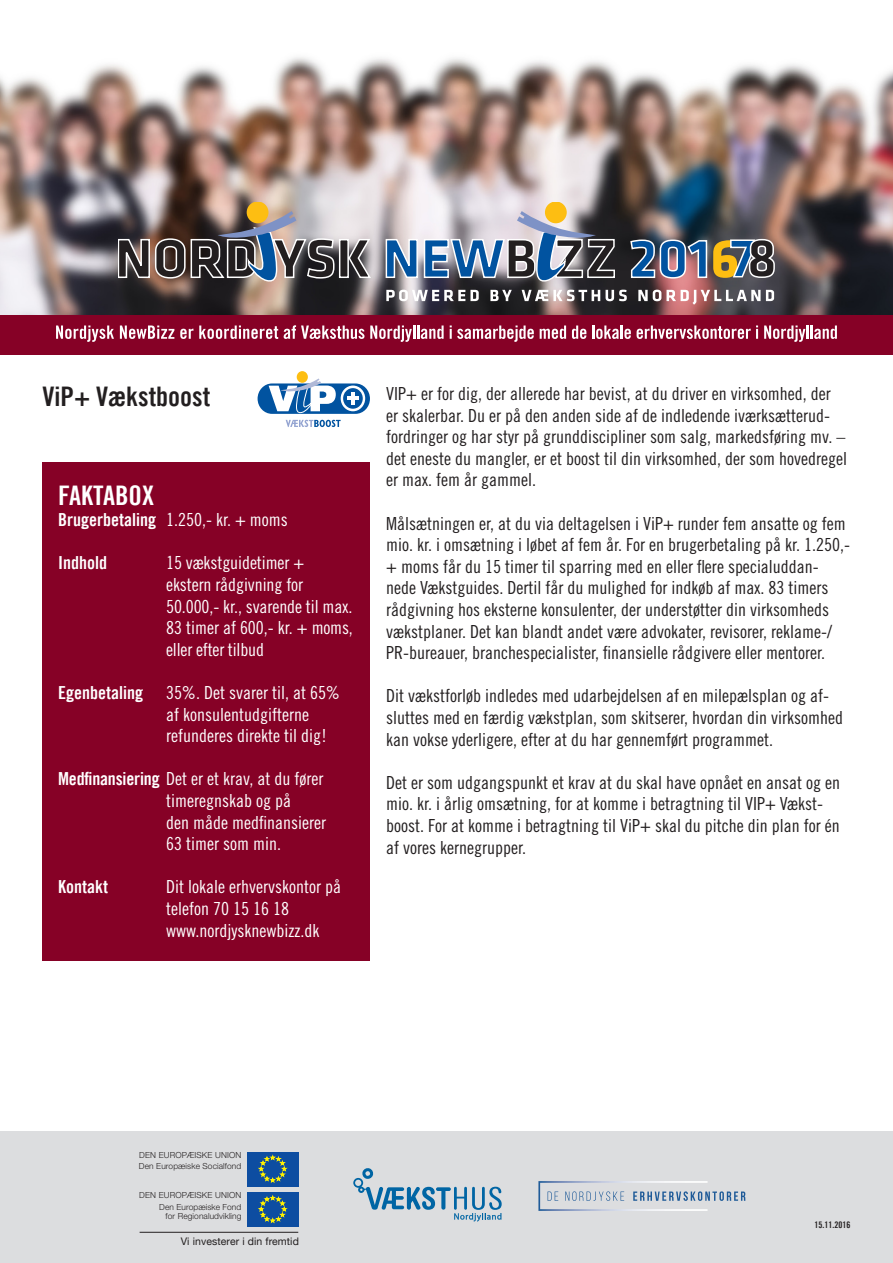
<style>
.page{position:relative;width:893px;height:1263px;background:#fff}
.page>*{position:absolute;margin:0;border:0;box-sizing:border-box;transform-origin:0 0}
.t1{font:27px "Trade Gothic LT Bold Cond Twenty";color:#231f20}
.t2{font:27px "Trade Gothic LT Bold Cond Twenty";color:#fff}
.t3{font:18px/21.6px "Trade Gothic LT Std Cn 18";color:#231f20}
.t4{font:18px/21.6px "Trade Gothic LT Std Cn 18";color:#fff}
.t5{font:18px "Trade Gothic LT Bold Cond Twenty";color:#fff}
.t6{font:10.5px "Helvetica Neue";letter-spacing:.01em;color:#231f20}
.t7{font:9px "Trade Gothic LT Bold Cond Twenty";color:#231f20}
.t8{font:300 8.4px/11.7px "Helvetica Neue";letter-spacing:.01em;color:#231f20;text-align:right}
.s1{font-family:"Trade Gothic LT Bold Cond Twenty"}
</style>
<div class="page">
<div style="left:0;top:1131px;width:893px;height:132px;background:#dcdddf"></div>
<svg style="left:353px;top:1168px;width:149px;height:53px"></svg>
<svg style="left:708px;top:1191px;width:37px;height:10px"></svg>
<img style="left:538px;top:1181px;width:170px;height:30px">
<div style="left:247px;top:1192px;width:51px;height:35px;background:#0d4da1"></div>
<svg style="left:259px;top:1196px;width:28px;height:27px"></svg>
<hr style="left:140px;top:1232px;width:158px;height:1px;background:#231f20">
<div style="left:247px;top:1152px;width:51px;height:34px;background:#0d4da1"></div>
<svg style="left:259px;top:1155px;width:28px;height:27px"></svg>
<img style="left:0;top:57px;width:893px;height:258px">
<svg style="left:118px;top:202px;width:254px;height:83px;background:#787170"></svg>
<img style="left:385px;top:202px;width:390px;height:103px">
<div style="left:43px;top:463px;width:327px;height:498px;background:#860126"></div>
<div style="left:0;top:315px;width:893px;height:39px;background:#860126"></div>
<svg style="left:56px;top:325px;width:58px;height:17px"></svg>
<svg style="left:120px;top:325px;width:54px;height:14px"></svg>
<svg style="left:180px;top:329px;width:13px;height:10px"></svg>
<svg style="left:199px;top:325px;width:79px;height:14px"></svg>
<svg style="left:284px;top:325px;width:80px;height:14px"></svg>
<svg style="left:370px;top:325px;width:74px;height:17px"></svg>
<svg style="left:450px;top:325px;width:84px;height:17px"></svg>
<svg style="left:540px;top:325px;width:26px;height:14px"></svg>
<svg style="left:572px;top:325px;width:14px;height:14px"></svg>
<svg style="left:592px;top:325px;width:39px;height:14px"></svg>
<svg style="left:637px;top:325px;width:121px;height:14px"></svg>
<svg style="left:764px;top:325px;width:41px;height:17px"></svg>
<hr style="left:806px;top:325px;width:3px;height:14px;background:#fff">
<hr style="left:810px;top:325px;width:3px;height:14px;background:#fff">
<svg style="left:814px;top:325px;width:23px;height:14px"></svg>
<svg style="left:258px;top:383px;width:112px;height:31px"></svg>
<div style="left:297px;top:371px;width:11px;height:12px;background:#fdbe12;border-radius:50%"></div>
<svg style="left:269px;top:378px;width:72px;height:49px"></svg>
<svg style="left:341px;top:386px;width:24px;height:25px"></svg>
<div style="left:343px;top:388px;width:20px;height:21px;background:#0153a0;border-radius:50%"></div>
<svg style="left:347px;top:392px;width:12px;height:13px"></svg>
<p class="t1" style="left:43px;top:380px;width:169px">ViP+ Vækstboost</p>
<p class="t3" style="left:386px;top:383px;width:462px">VIP+ er for dig, der allerede har bevist, at du driver en virksomhed, der er skalerbar. Du er på den anden side af de indledende iværksætterud&shy;fordringer og har styr på grunddiscipliner som salg, markedsføring mv. – det eneste du mangler, er et boost til din virksomhed, der som hovedregel er max. fem år gammel.</p>
<p class="t3" style="left:386px;top:512px;width:465px">Målsætningen er, at du via deltagelsen i ViP+ runder fem ansatte og fem mio. kr. i omsætning i løbet af fem år. For en brugerbetaling på kr. 1.250,- + moms får du 15 timer til sparring med en eller flere specialuddan&shy;nede Vækstguides. Dertil får du mulighed for indkøb af max. 83 timers rådgivning hos eksterne konsulenter, der understøtter din virksomheds vækstplaner. Det kan blandt andet være advokater, revisorer, reklame-/ PR-bureauer, branchespecialister, finansielle rådgivere eller mentorer.</p>
<p class="t3" style="left:386px;top:685px;width:458px">Dit vækstforløb indledes med udarbejdelsen af en milepælsplan og af&shy;sluttes med en færdig vækstplan, som skitserer, hvordan din virksomhed kan vokse yderligere, efter at du har gennemført programmet.</p>
<p class="t3" style="left:386px;top:771px;width:455px">Det er som udgangspunkt et krav at du skal have opnået en ansat og en mio. kr. i årlig omsætning, for at komme i betragtning til VIP+ Vækst&shy;boost. For at komme i betragtning til ViP+ skal du pitche din plan for én af vores kernegrupper.</p>
<p class="t2" style="left:58px;top:478px;width:97px">FAKTABOX</p>
<p class="t4" style="left:58px;top:509px;width:231px"><span class="s1">Brugerbetaling</span> 1.250,- kr. + moms</p>
<p class="t5" style="left:58px;top:552px;width:50px">Indhold</p>
<p class="t4" style="left:166px;top:552px;width:140px">15 vækstguidetimer +</p>
<p class="t4" style="left:166px;top:574px;width:139px">ekstern rådgivning for</p>
<p class="t4" style="left:166px;top:595px;width:188px">50.000,- kr., svarende til max.</p>
<p class="t4" style="left:166px;top:617px;width:188px">83 timer af 600,- kr. + moms, eller efter tilbud</p>
<p class="t5" style="left:58px;top:682px;width:86px">Egenbetaling</p>
<p class="t4" style="left:166px;top:682px;width:175px">35%. Det svarer til, at 65%</p>
<p class="t4" style="left:166px;top:703px;width:144px">af konsulentudgifterne</p>
<p class="t4" style="left:166px;top:725px;width:162px">refunderes direkte til dig!</p>
<p class="t4" style="left:58px;top:768px;width:267px"><span class="s1">Medfinansiering</span> Det er et krav, at du fører</p>
<p class="t4" style="left:166px;top:790px;width:126px">timeregnskab og på</p>
<p class="t4" style="left:166px;top:811px;width:161px">den måde medfinansierer</p>
<p class="t4" style="left:166px;top:833px;width:116px">63 timer som min.</p>
<p class="t5" style="left:58px;top:876px;width:51px">Kontakt</p>
<p class="t4" style="left:166px;top:876px;width:176px">Dit lokale erhvervskontor på</p>
<p class="t4" style="left:166px;top:898px;width:124px">telefon 70 15 16 18</p>
<p class="t4" style="left:166px;top:919px;width:155px">www.nordjysknewbizz.dk</p>
<p class="t8" style="left:139px;top:1149px;width:104px;text-align:left">DEN EUROPÆISKE UNION<br>Den Europæiske Socialfond</p>
<p class="t8" style="left:139px;top:1189px;width:104px">DEN EUROPÆISKE UNION<br>Den Europæiske Fond</p>
<p class="t8" style="left:166px;top:1210px;width:77px">for Regionaludvikling</p>
<p class="t6" style="left:181px;top:1234px;width:119px">Vi investerer i din fremtid</p>
<p class="t7" style="left:814px;top:1219px;width:37px">15.11.2016</p>
</div>
